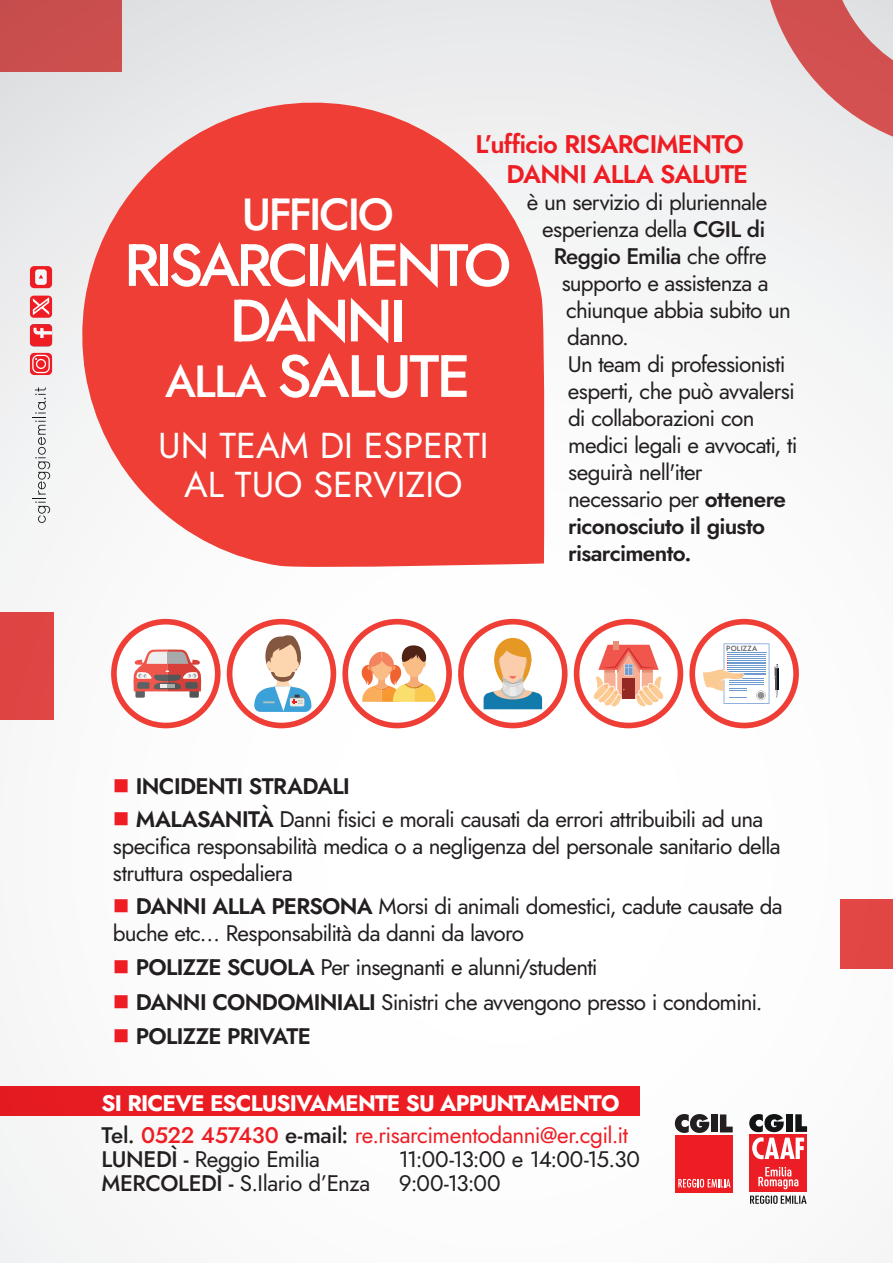
<style>
.page{position:relative;width:893px;height:1263px;background:#fff}
.page>*{position:absolute;margin:0;border:0;box-sizing:border-box;transform-origin:0 0}
.t1{font:500 59.55px/55.5px "Jost";letter-spacing:-.06em;color:#fff;text-align:center}
.t2{font:500 45px "Jost";letter-spacing:-.055em;color:#fff}
.t3{font:36px/39px "Jost";color:#fff;text-align:center}
.t4{font:600 25.5px/30.6px "Jost";letter-spacing:-.03em;color:#ee1d23;text-align:right}
.t5{font:22.5px/27px "Jost";letter-spacing:-.03em;color:#231f20}
.t6{font:700 22.5px/32.1px "Jost";letter-spacing:-.035em;color:#fff}
.t7{font:600 22.5px "Jost";letter-spacing:-.03em;color:#231f20}
.t8{font:500 22.5px "Jost";letter-spacing:-.04em;color:#231f20}
.t9{font:500 7.5px "Jost";letter-spacing:.025em;color:#5d6162}
.s1{font-weight:500}
.s2{font-weight:400}
.s3{font-weight:600}
.s4{font-size:45px}
.s5{color:#ee1d23}
.s6{font-weight:500;color:#231f20}
.s7{font-weight:500;color:#ee1d23}
.s8{font-weight:400;color:#ee1d23}
</style>
<div class="page">
<div style="left:1px;top:0;width:891px;height:1263px;background:linear-gradient(to bottom,#eeeeef,#fff)"></div>
<div style="left:0;top:1086px;width:640px;height:29px;background:#ee1d23"></div>
<svg style="left:81px;top:102px;width:465px;height:467px;background:#ee5c55"></svg>
<div style="left:111px;top:619px;width:110px;height:109px;background:#ee3e35;border-radius:50%"></div>
<div style="left:117px;top:624px;width:98px;height:99px;background:#fff;border-radius:50%"></div>
<svg style="left:135px;top:688px;width:10px;height:10px"></svg>
<svg style="left:189px;top:688px;width:10px;height:10px"></svg>
<svg style="left:133px;top:649px;width:68px;height:42px"></svg>
<div style="left:574px;top:619px;width:109px;height:109px;background:#ee3e35;border-radius:50%"></div>
<div style="left:579px;top:624px;width:99px;height:99px;background:#fff;border-radius:50%"></div>
<div style="left:613px;top:641px;width:5px;height:8px;background:#e78f75"></div>
<svg style="left:593px;top:645px;width:71px;height:62px"></svg>
<div style="left:227px;top:619px;width:109px;height:109px;background:#ee3e35;border-radius:50%"></div>
<div style="left:232px;top:624px;width:99px;height:99px;background:#fff;border-radius:50%"></div>
<svg style="left:254px;top:634px;width:57px;height:78px"></svg>
<div style="left:342px;top:619px;width:110px;height:109px;background:#ee3e35;border-radius:50%"></div>
<div style="left:348px;top:624px;width:98px;height:99px;background:#fff;border-radius:50%"></div>
<svg style="left:361px;top:645px;width:74px;height:57px"></svg>
<div style="left:689px;top:619px;width:110px;height:109px;background:#ee3e35;border-radius:50%"></div>
<div style="left:695px;top:624px;width:98px;height:99px;background:#fff;border-radius:50%"></div>
<svg style="left:700px;top:643px;width:78px;height:61px"></svg>
<div style="left:458px;top:619px;width:110px;height:109px;background:#ee3e35;border-radius:50%"></div>
<div style="left:464px;top:624px;width:98px;height:99px;background:#fff;border-radius:50%"></div>
<svg style="left:484px;top:638px;width:58px;height:71px"></svg>
<div style="left:750px;top:1135px;width:57px;height:57px;background:#eb1e25"></div>
<svg style="left:758px;top:1167px;width:40px;height:22px"></svg>
<svg style="left:749px;top:1114px;width:58px;height:45px"></svg>
<svg style="left:750px;top:1195px;width:57px;height:9px"></svg>
<svg style="left:675px;top:1114px;width:34px;height:19px"></svg>
<div style="left:711px;top:1114px;width:6px;height:18px;background:#231f20"></div>
<svg style="left:720px;top:1114px;width:13px;height:18px"></svg>
<div style="left:675px;top:1135px;width:58px;height:57px;background:#ee1d23"></div>
<svg style="left:678px;top:1179px;width:52px;height:8px"></svg>
<div style="left:0;top:0;width:121px;height:72px;background:#c94e4d"></div>
<div style="left:0;top:612px;width:53px;height:108px;background:#dd4543"></div>
<div style="left:840px;top:899px;width:53px;height:69px;background:#e64846"></div>
<svg style="left:32px;top:387px;width:18px;height:136px"></svg>
<svg style="left:761px;top:0;width:132px;height:153px;background:#dda3a4"></svg>
<div style="left:30px;top:266px;width:22px;height:22px;background:#ee1d23;border-radius:4px"></div>
<svg style="left:35px;top:269px;width:12px;height:16px"></svg>
<svg style="left:30px;top:353px;width:22px;height:22px"></svg>
<svg style="left:32px;top:355px;width:18px;height:18px"></svg>
<div style="left:30px;top:324px;width:22px;height:22px;background:#ee1d23;border-radius:4px"></div>
<svg style="left:33px;top:328px;width:19px;height:9px"></svg>
<svg style="left:30px;top:296px;width:22px;height:22px"></svg>
<svg style="left:33px;top:297px;width:16px;height:18px"></svg>
<p class="t4" style="left:475px;top:129px;width:274px">L’ufficio RISARCIMENTO<br>DANNI ALLA SALUTE</p>
<p class="t5" style="left:527px;top:189px;width:242px">è un servizio di pluriennale</p>
<p class="t5" style="left:542px;top:216px;width:225px">esperienza della <span class="s1">CGIL di</span></p>
<p class="t8" style="left:554px;top:241px;width:215px">Reggio Emilia <span class="s2">che offre</span></p>
<p class="t5" style="left:562px;top:270px;width:209px">supporto e assistenza a</p>
<p class="t5" style="left:566px;top:297px;width:226px">chiunque abbia subito un</p>
<p class="t5" style="left:567px;top:324px;width:63px">danno.</p>
<p class="t5" style="left:568px;top:351px;width:219px">Un team di professionisti</p>
<p class="t5" style="left:568px;top:378px;width:228px">esperti, che può avvalersi</p>
<p class="t5" style="left:568px;top:405px;width:188px">di collaborazioni con</p>
<p class="t5" style="left:568px;top:432px;width:231px">medici legali e avvocati, ti</p>
<p class="t5" style="left:568px;top:459px;width:136px">seguirà nell'iter</p>
<p class="t5" style="left:568px;top:486px;width:219px">necessario per <span class="s3">ottenere</span></p>
<p class="t7" style="left:568px;top:511px;width:199px">riconosciuto il giusto</p>
<p class="t7" style="left:568px;top:538px;width:125px">risarcimento.</p>
<h2 class="t2" style="left:242px;top:184px;width:154px">UFFICIO</h2>
<h1 class="t1" style="left:124px;top:238px;width:389px">RISARCIMENTO<br>DANNI<br><span class="s4">ALLA</span> SALUTE</h1>
<h3 class="t3" style="left:158px;top:426px;width:332px">UN TEAM DI ESPERTI<br>AL TUO SERVIZIO</h3>
<p class="t9" style="left:726px;top:643px;width:33px">POLIZZA</p>
<p class="t7" style="left:113px;top:770px;width:239px"><span class="s5">■</span> INCIDENTI STRADALI</p>
<p class="t5" style="left:113px;top:805px;width:669px"><span class="s5">■</span> <span class="s3">MALASANITÀ</span> Danni fisici e morali causati da errori attribuibili ad una specifica responsabilità medica o a negligenza del personale sanitario della struttura ospedaliera</p>
<p class="t5" style="left:113px;top:892px;width:671px"><span class="s5">■</span> <span class="s3">DANNI ALLA PERSONA</span> Morsi di animali domestici, cadute causate da buche etc… Responsabilità da danni da lavoro</p>
<p class="t5" style="left:113px;top:954px;width:486px"><span class="s5">■</span> <span class="s3">POLIZZE SCUOLA</span> Per insegnanti e alunni/studenti</p>
<p class="t5" style="left:113px;top:988px;width:651px"><span class="s5">■</span> <span class="s3">DANNI CONDOMINIALI</span> Sinistri che avvengono presso i condomini.</p>
<p class="t7" style="left:113px;top:1021px;width:200px"><span class="s5">■</span> POLIZZE PRIVATE</p>
<p class="t6" style="left:101px;top:1087px;width:528px">SI RICEVE ESCLUSIVAMENTE SU APPUNTAMENTO<br><span class="s6">Tel.</span> <span class="s7">0522 457430</span> <span class="s6">e-mail:</span> <span class="s8">re.risarcimentodanni@er.cgil.it</span></p>
<p class="t5" style="left:101px;top:1146px;width:220px"><span class="s1">LUNEDÌ -</span> Reggio Emilia</p>
<p class="t5" style="left:399px;top:1146px;width:242px">11:00-13:00 e 14:00-15.30</p>
<p class="t5" style="left:101px;top:1170px;width:270px"><span class="s1">MERCOLEDÌ -</span> S.Ilario d’Enza</p>
<p class="t5" style="left:399px;top:1170px;width:103px">9:00-13:00</p>
</div>
